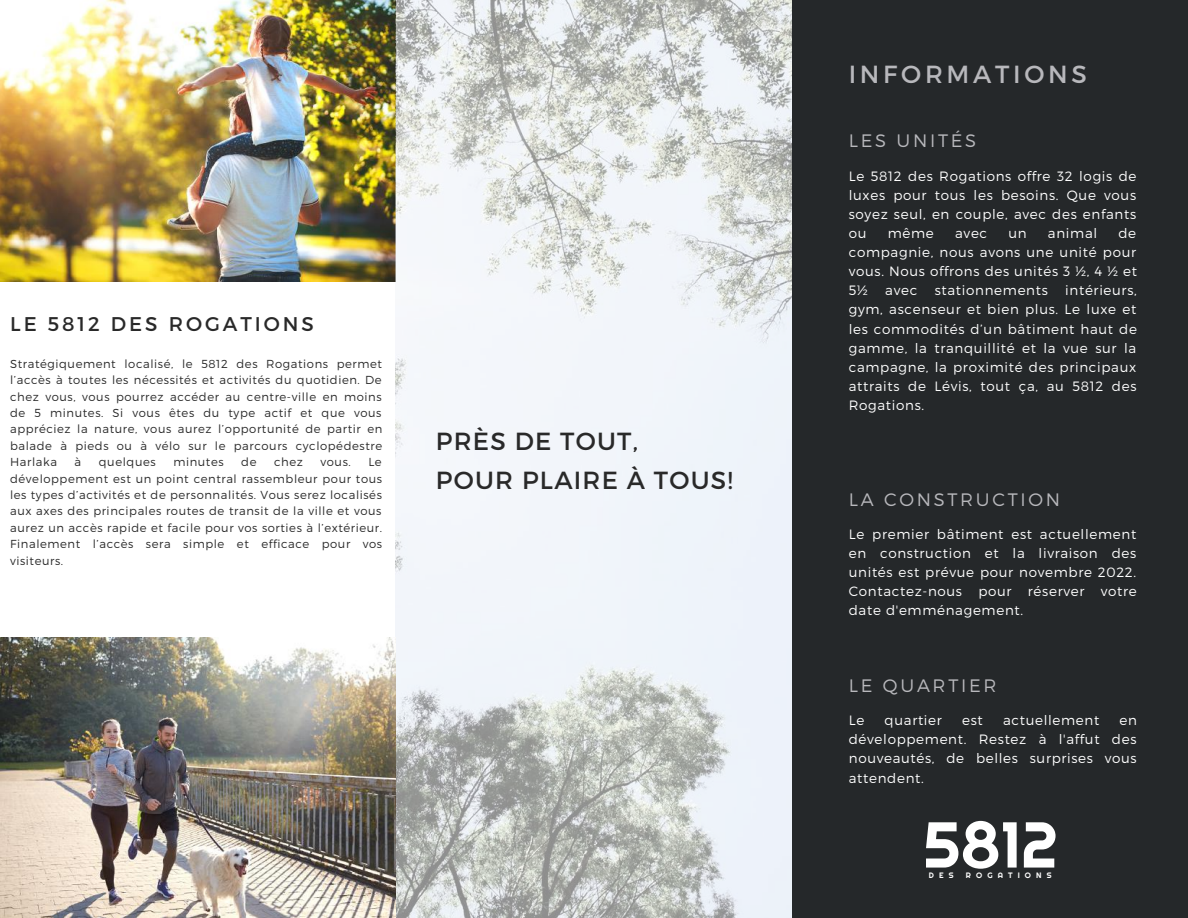
<style>
.page{position:relative;width:1188px;height:918px;background:#fff}
.page>*{position:absolute;margin:0;border:0;box-sizing:border-box;transform-origin:0 0}
.t1{font:64.65px "Righteous";color:#fff}
.t2{font:24.75px/39.3px "Montserrat";letter-spacing:.05em;color:#292929}
.t3{font:24.75px "Montserrat";letter-spacing:.15em;color:#b8b8bc}
.t4{font:19.8px "Montserrat";letter-spacing:.15em;color:#292929}
.t5{font:300 18px "Montserrat";letter-spacing:.15em;color:#b8b8bc}
.t6{font:300 13.5px/19.2px "Montserrat";letter-spacing:.05em;color:#fff;text-align:justify}
.t7{font:300 11.55px/16.4px "Montserrat";letter-spacing:.05em;color:#292929;text-align:justify}
.t8{font:7.8px "Righteous";letter-spacing:.65em;color:#fff}
</style>
<div class="page">
<img style="left:0;top:0;width:396px;height:282px">
<img style="left:396px;top:0;width:396px;height:918px">
<img style="left:0;top:637px;width:396px;height:281px">
<div style="left:792px;top:0;width:396px;height:918px;background:#25282a"></div>
<h3 class="t4" style="left:10px;top:311px;width:305px">LE 5812 DES ROGATIONS</h3>
<p class="t7" style="left:10px;top:355px;width:374px">Stratégiquement localisé, le 5812 des Rogations permet l’accès à toutes les nécessités et activités du quotidien. De chez vous, vous pourrez accéder au centre-ville en moins de 5 minutes. Si vous êtes du type actif et que vous appréciez la nature, vous aurez l’opportunité de partir en balade à pieds ou à vélo sur le parcours cyclopédestre Harlaka</p>
<p class="t7" style="left:75px;top:453px;width:8px">à</p>
<p class="t7" style="left:99px;top:453px;width:58px">quelques</p>
<p class="t7" style="left:173px;top:453px;width:52px">minutes</p>
<p class="t7" style="left:241px;top:453px;width:17px">de</p>
<p class="t7" style="left:274px;top:453px;width:30px">chez</p>
<p class="t7" style="left:321px;top:453px;width:32px">vous.</p>
<p class="t7" style="left:10px;top:453px;width:374px;text-indent:358px">Le développement est un point central rassembleur pour tous les types d’activités et de personnalités. Vous serez localisés aux axes des principales routes de transit de la ville et vous aurez un accès rapide et facile pour vos sorties à l’extérieur.<br>Finalement l’accès sera simple et efficace pour vos visiteurs.</p>
<h2 class="t2" style="left:436px;top:420px;width:298px">PRÈS DE TOUT,<br>POUR PLAIRE À TOUS!</h2>
<h2 class="t3" style="left:849px;top:58px;width:240px">INFORMATIONS</h2>
<h3 class="t5" style="left:849px;top:129px;width:129px">LES UNITÉS</h3>
<p class="t6" style="left:849px;top:166px;width:289px">Le 5812 des Rogations offre 32 logis de luxes pour tous les besoins. Que vous soyez seul, en couple, avec des enfants ou</p>
<p class="t6" style="left:888px;top:223px;width:48px">même</p>
<p class="t6" style="left:955px;top:223px;width:34px">avec</p>
<p class="t6" style="left:1008px;top:223px;width:20px">un</p>
<p class="t6" style="left:1048px;top:223px;width:51px">animal</p>
<p class="t6" style="left:849px;top:223px;width:290px;text-indent:270px">de compagnie, nous avons une unité pour vous. Nous offrons des unités 3 ½, 4 ½ et 5½</p>
<p class="t6" style="left:849px;top:280px;width:290px;text-indent:216px">intérieurs, gym, ascenseur et bien plus. Le luxe et les commodités d’un bâtiment haut de gamme, la tranquillité et la vue sur la campagne, la proximité des principaux attraits de Lévis, tout ça, au 5812 des Rogations.</p>
<p class="t6" style="left:885px;top:280px;width:34px">avec</p>
<p class="t6" style="left:935px;top:280px;width:115px">stationnements</p>
<h3 class="t5" style="left:849px;top:488px;width:213px">LA CONSTRUCTION</h3>
<p class="t6" style="left:849px;top:524px;width:289px">Le premier bâtiment est actuellement en construction et la livraison des unités est prévue pour novembre 2022.<br>Contactez-nous pour réserver votre date d'emménagement.</p>
<h3 class="t5" style="left:849px;top:674px;width:149px">LE QUARTIER</h3>
<p class="t6" style="left:849px;top:710px;width:17px">Le</p>
<p class="t6" style="left:885px;top:710px;width:59px">quartier</p>
<p class="t6" style="left:962px;top:710px;width:22px">est</p>
<p class="t6" style="left:1003px;top:710px;width:98px">actuellement</p>
<p class="t6" style="left:849px;top:710px;width:290px;text-indent:271px">en développement. Restez à l'affut des nouveautés, de belles surprises vous attendent.</p>
<h1 class="t1" style="left:923px;top:804px;width:137px">5812</h1>
<p class="t8" style="left:929px;top:870px;width:26px">DES</p>
<p class="t8" style="left:966px;top:870px;width:87px">ROGATIONS</p>
</div>
